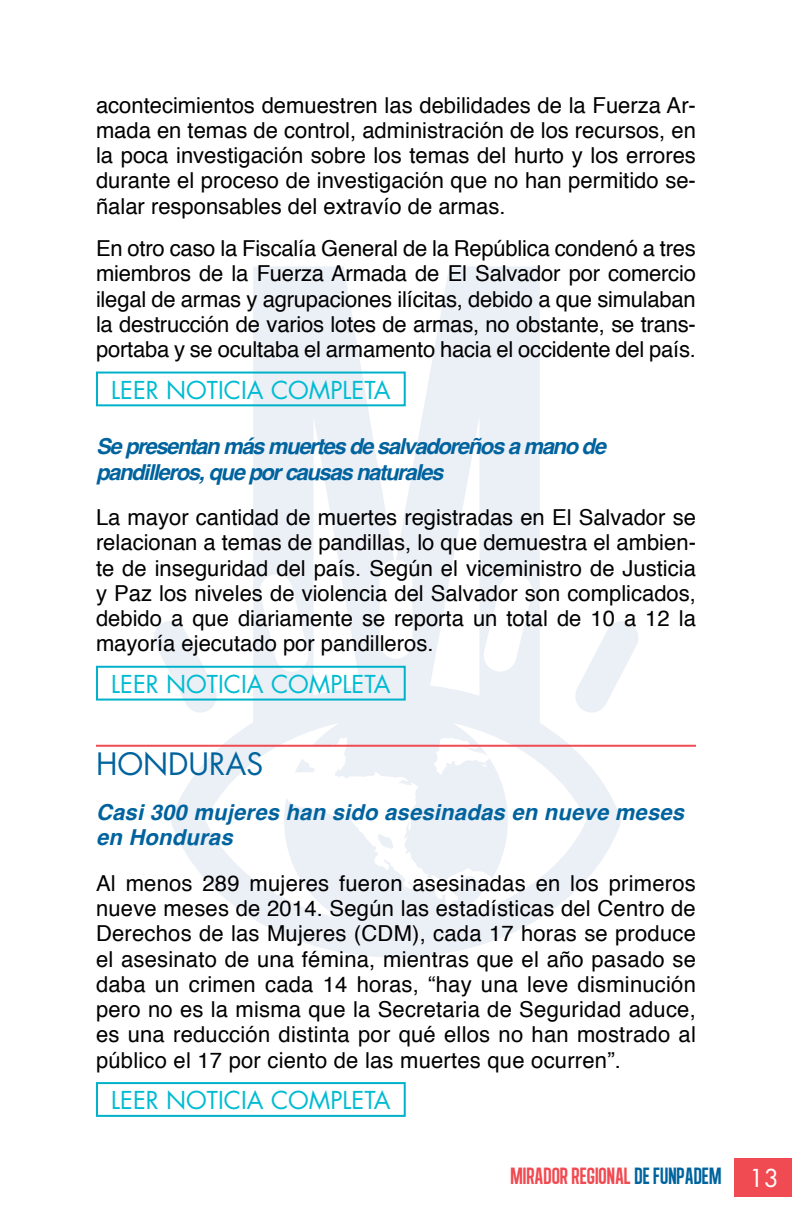
<style>
.page{position:relative;width:792px;height:1224px;background:#fff}
.page>*{position:absolute;margin:0;border:0;box-sizing:border-box;transform-origin:0 0}
.t1{font:30px "Futura LT";color:#00639e}
.t2{font:24px "Futura LT";color:#00bbd2}
.t3{font:24px "Algre Sans NC";color:#f04b52}
.t4{font:22px/25.4px "Helvetica";color:#000;text-align:justify}
.t5{font:italic 700 22px/25.2px "Helvetica";letter-spacing:-.06em;color:#00639e}
.t6{font:italic 700 22px/25.2px "Helvetica";letter-spacing:.01em;color:#00639e}
.s1{color:#00639e}
.s2{font-family:"Futura LT";color:#fff}
</style>
<div class="page">
<svg style="left:253px;top:266px;width:287px;height:418px;fill:#ebeff6"></svg>
<svg style="left:258px;top:573px;width:52px;height:99px"></svg>
<div style="left:380px;top:560px;width:32px;height:99px;background:#fff;border-radius:16px"></div>
<svg style="left:151px;top:621px;width:68px;height:63px"></svg>
<svg style="left:580px;top:621px;width:58px;height:63px"></svg>
<svg style="left:482px;top:573px;width:52px;height:99px"></svg>
<svg style="left:171px;top:684px;width:450px;height:274px"></svg>
<svg style="left:285px;top:738px;width:212px;height:167px"></svg>
<div style="left:734px;top:1158px;width:58px;height:39px;background:#f04b52"></div>
<hr style="left:96px;top:745px;width:600px;height:2px;background:#f04b52">
<div style="left:96px;top:372px;width:310px;height:34px;border:2px solid #00b2c9"></div>
<div style="left:96px;top:666px;width:310px;height:35px;border:2px solid #00b2c9"></div>
<div style="left:96px;top:1082px;width:310px;height:35px;border:2px solid #00b2c9"></div>
<p class="t4" style="left:96px;top:93px;width:601px">acontecimientos demuestren las debilidades de la Fuerza Ar&shy;mada en temas de control, administración de los recursos, en la poca investigación sobre los temas del hurto y los errores durante el proceso de investigación que no han permitido se&shy;ñalar responsables del extravío de armas.</p>
<p class="t4" style="left:96px;top:236px;width:601px">En otro caso la Fiscalía General de la República condenó a tres miembros de la Fuerza Armada de El Salvador por comercio ilegal de armas y agrupaciones ilícitas, debido a que simulaban la destrucción de varios lotes de armas, no obstante, se trans&shy;portaba y se ocultaba el armamento hacia el occidente del país.</p>
<p class="t2" style="left:111px;top:374px;width:13px">LEER</p>
<p class="t2" style="left:166px;top:374px;width:15px">NOTI</p>
<p class="t2" style="left:224px;top:374px;width:80px">CIA COMPLETA</p>
<p class="t5" style="left:96px;top:434px;width:511px">Se presentan más muertes de salvadoreños a mano de pandilleros, que por causas naturales</p>
<p class="t4" style="left:96px;top:505px;width:602px">La mayor cantidad de muertes registradas en El Salvador se relacionan a temas de pandillas, lo que demuestra el ambien&shy;te de inseguridad del país. Según el viceministro de Justicia y Paz los niveles de violencia del Salvador son complicados, debido a que diariamente se reporta un total de 10 a 12 la mayoría ejecutado por pandilleros.</p>
<p class="t2" style="left:111px;top:669px;width:13px">LEER</p>
<p class="t2" style="left:166px;top:669px;width:15px">NOTI</p>
<p class="t2" style="left:224px;top:669px;width:80px">CIA COMPLETA</p>
<h1 class="t1" style="left:96px;top:745px;width:92px">HONDURAS</h1>
<p class="t6" style="left:96px;top:800px;width:590px">Casi 300 mujeres han sido asesinadas en nueve meses en Honduras</p>
<p class="t4" style="left:96px;top:871px;width:601px">Al menos 289 mujeres fueron asesinadas en los primeros nueve meses de 2014. Según las estadísticas del Centro de Derechos de las Mujeres (CDM), cada 17 horas se produce el asesinato de una fémina, mientras que el año pasado se daba un crimen cada 14 horas, “hay una leve disminución pero no es la misma que la Secretaria de Seguridad aduce, es una reducción distinta por qué ellos no han mostrado al público el 17 por ciento de las muertes que ocurren”.</p>
<p class="t2" style="left:111px;top:1085px;width:13px">LEER</p>
<p class="t2" style="left:166px;top:1085px;width:15px">NOTI</p>
<p class="t2" style="left:224px;top:1085px;width:80px">CIA COMPLETA</p>
<p class="t3" style="left:511px;top:1163px;width:270px">MIRADOR REGIONAL <span class="s1">DE FUNPADEM</span> <span class="s2">13</span></p>
</div>
